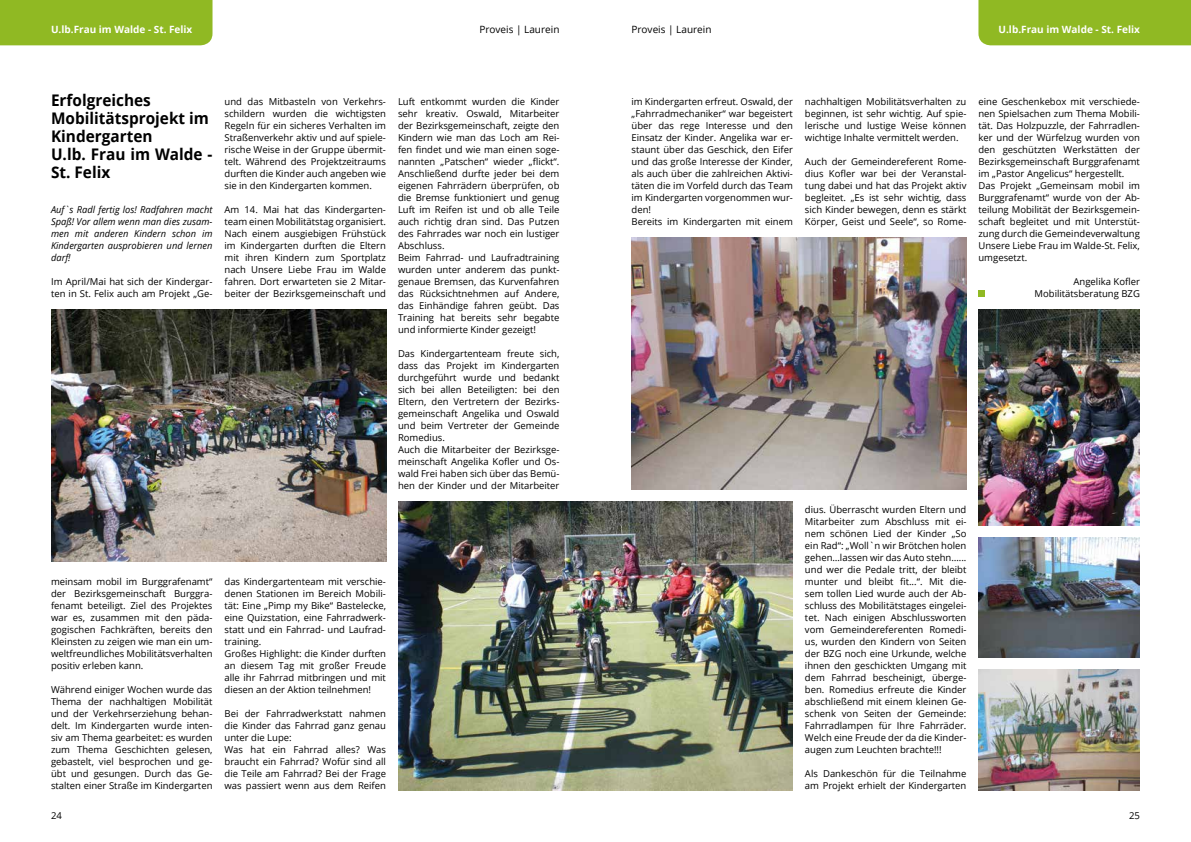
<style>
.page{position:relative;width:1191px;height:842px;background:#fff}
.page>*{position:absolute;margin:0;border:0;box-sizing:border-box;transform-origin:0 0}
.t1{font:700 16px/18px "Open Sans";color:#000;scale:.96 1}
.t2{font:700 10px "Open Sans";color:#fff}
.t3{font:10px "Open Sans";color:#000}
.t4{font:9.5px/12px "Open Sans";color:#000}
.t5{font:italic 9.5px/12px "Open Sans";color:#000;text-align:justify}
</style>
<div class="page">
<div style="left:0;top:0;width:212px;height:45px;background:#90b923"></div>
<div style="left:978px;top:0;width:213px;height:45px;background:#90b923"></div>
<div style="left:978px;top:291px;width:7px;height:6px;background:#90b923"></div>
<img style="left:51px;top:309px;width:335px;height:252px">
<img style="left:398px;top:501px;width:395px;height:289px">
<img style="left:631px;top:237px;width:335px;height:252px">
<img style="left:978px;top:309px;width:162px;height:216px">
<img style="left:978px;top:537px;width:162px;height:120px">
<img style="left:978px;top:669px;width:162px;height:121px">
<p class="t2" style="left:51px;top:22px;width:143px">U.lb.Frau im Walde - St. Felix</p>
<p class="t3" style="left:479px;top:22px;width:82px">Proveis | Laurein</p>
<p class="t3" style="left:631px;top:22px;width:82px">Proveis | Laurein</p>
<p class="t2" style="left:998px;top:22px;width:143px">U.lb.Frau im Walde - St. Felix</p>
<h1 class="t1" style="left:51px;top:91px;width:170px">Erfolgreiches<br>Mobilitätsprojekt im<br>Kindergarten<br>U.lb. Frau im Walde -<br>St. Felix</h1>
<p class="t5" style="left:51px;top:204px;width:163px">Auf`s Radl fertig los! Radfahren macht Spaß! Vor allem wenn man dies zusam&shy;men mit anderen Kindern schon im Kindergarten ausprobieren und lernen darf!</p>
<p class="t4" style="left:51px;top:276px;width:163px">Im April/Mai hat sich der Kindergar&shy;ten in St. Felix auch am Projekt „Ge-</p>
<p class="t4" style="left:224px;top:96px;width:163px;text-align:justify">und das Mitbasteln von Verkehrs&shy;schildern wurden die wichtigsten Regeln für ein sicheres Verhalten im Straßenverkehr aktiv und auf spiele&shy;rische Weise in der Gruppe übermit&shy;telt. Während des Projektzeitraums durften die Kinder auch angeben wie sie in den Kindergarten kommen.</p>
<p class="t4" style="left:224px;top:204px;width:163px;text-align:justify">Am 14. Mai hat das Kindergarten&shy;team einen Mobilitätstag organisiert.<br>Nach einem ausgiebigen Frühstück im Kindergarten durften die Eltern mit ihren Kindern zum Sportplatz nach Unsere Liebe Frau im Walde fahren. Dort erwarteten sie 2 Mitar&shy;beiter der Bezirksgemeinschaft und</p>
<p class="t4" style="left:398px;top:96px;width:163px">Luft entkommt wurden die Kinder sehr kreativ. Oswald, Mitarbeiter der Bezirksgemeinschaft, zeigte den Kindern wie man das Loch am Rei&shy;fen findet und wie man einen soge&shy;nannten „Patschen“ wieder „flickt“.<br>Anschließend durfte jeder bei dem eigenen Fahrrädern überprüfen, ob die Bremse funktioniert und genug Luft im Reifen ist und ob alle Teile auch richtig dran sind. Das Putzen des Fahrrades war noch ein lustiger Abschluss.<br>Beim Fahrrad- und Laufradtraining wurden unter anderem das punkt&shy;genaue Bremsen, das Kurvenfahren das Rücksichtnehmen auf Andere, das Einhändige fahren geübt. Das Training hat bereits sehr begabte und informierte Kinder gezeigt!</p>
<p class="t4" style="left:398px;top:348px;width:163px">Das Kindergartenteam freute sich, dass das Projekt im Kindergarten durchgeführt wurde und bedankt sich bei allen Beteiligten: bei den<br>Eltern, den Vertretern der Bezirks&shy;gemeinschaft Angelika und Oswald und beim Vertreter der Gemeinde<br>Romedius.<br>Auch die Mitarbeiter der Bezirksge&shy;meinschaft Angelika Kofler und Os&shy;wald Frei haben sich über das Bemü&shy;hen der Kinder und der Mitarbeiter</p>
<p class="t4" style="left:51px;top:576px;width:163px;text-align:justify">meinsam mobil im Burggrafenamt“ der Bezirksgemeinschaft Burggra&shy;fenamt beteiligt. Ziel des Projektes war es, zusammen mit den päda&shy;gogischen Fachkräften, bereits den Kleinsten zu zeigen wie man ein um&shy;weltfreundliches Mobilitätsverhalten positiv erleben kann.</p>
<p class="t4" style="left:51px;top:684px;width:163px;text-align:justify">Während einiger Wochen wurde das Thema der nachhaltigen Mobilität und der Verkehrserziehung behan&shy;delt. Im Kindergarten wurde inten&shy;siv am Thema gearbeitet: es wurden zum Thema Geschichten gelesen, gebastelt, viel besprochen und ge&shy;übt und gesungen. Durch das Ge&shy;stalten einer Straße im Kindergarten</p>
<p class="t4" style="left:224px;top:576px;width:163px">das Kindergartenteam mit verschie&shy;denen Stationen im Bereich Mobili&shy;tät: Eine „Pimp my Bike“ Bastelecke, eine Quizstation, eine Fahrradwerk&shy;statt und ein Fahrrad- und Laufrad&shy;training.<br>Großes Highlight: die Kinder durften an diesem Tag mit großer Freude alle ihr Fahrrad mitbringen und mit diesen an der Aktion teilnehmen!</p>
<p class="t4" style="left:224px;top:708px;width:163px">Bei der Fahrradwerkstatt nahmen die Kinder das Fahrrad ganz genau unter die Lupe:<br>Was hat ein Fahrrad alles? Was braucht ein Fahrrad? Wofür sind all die Teile am Fahrrad? Bei der Frage was passiert wenn aus dem Reifen</p>
<p class="t4" style="left:631px;top:96px;width:163px">im Kindergarten erfreut. Oswald, der „Fahrradmechaniker“ war begeistert über das rege Interesse und den<br>Einsatz der Kinder. Angelika war er&shy;staunt über das Geschick, den Eifer und das große Interesse der Kinder, als auch über die zahlreichen Aktivi&shy;täten die im Vorfeld durch das Team im Kindergarten vorgenommen wur&shy;den!<br>Bereits im Kindergarten mit einem</p>
<p class="t4" style="left:805px;top:96px;width:163px;text-align:justify">nachhaltigen Mobilitätsverhalten zu beginnen, ist sehr wichtig. Auf spie&shy;lerische und lustige Weise können wichtige Inhalte vermittelt werden.</p>
<p class="t4" style="left:805px;top:156px;width:163px;text-align:justify">Auch der Gemeindereferent Rome&shy;dius Kofler war bei der Veranstal&shy;tung dabei und hat das Projekt aktiv begleitet. „Es ist sehr wichtig, dass sich Kinder bewegen, denn es stärkt Körper, Geist und Seele“, so Rome-</p>
<p class="t4" style="left:978px;top:96px;width:163px">eine Geschenkebox mit verschiede&shy;nen Spielsachen zum Thema Mobili&shy;tät. Das Holzpuzzle, der Fahrradlen&shy;ker und der Würfelzug wurden von den geschützten Werkstätten der Bezirksgemeinschaft Burggrafenamt im „Pastor Angelicus“ hergestellt.<br>Das Projekt „Gemeinsam mobil im Burggrafenamt“ wurde von der Ab&shy;teilung Mobilität der Bezirksgemein&shy;schaft begleitet und mit Unterstüt&shy;zung durch die Gemeindeverwaltung Unsere Liebe Frau im Walde-St. Felix, umgesetzt.</p>
<p class="t4" style="left:1034px;top:276px;width:107px;text-align:right">Angelika Kofler<br>Mobilitätsberatung BZG</p>
<p class="t4" style="left:805px;top:504px;width:163px;text-align:justify">dius. Überrascht wurden Eltern und Mitarbeiter zum Abschluss mit ei&shy;nem schönen Lied der Kinder „So ein Rad“: „Woll`n wir Brötchen holen gehen…lassen wir das Auto stehn…... und wer die Pedale tritt, der bleibt munter und bleibt fit...“. Mit die&shy;sem tollen Lied wurde auch der Ab&shy;schluss des Mobilitätstages eingelei&shy;tet. Nach einigen Abschlussworten vom Gemeindereferenten Romedi&shy;us, wurden den Kindern von Seiten der BZG noch eine Urkunde, welche ihnen den geschickten Umgang mit dem Fahrrad bescheinigt, überge&shy;ben. Romedius erfreute die Kinder abschließend mit einem kleinen Ge&shy;schenk von Seiten der Gemeinde:<br>Fahrradlampen für Ihre Fahrräder.<br>Welch eine Freude der da die Kinder&shy;augen zum Leuchten brachte!!!</p>
<p class="t4" style="left:805px;top:768px;width:163px">Als Dankeschön für die Teilnahme am Projekt erhielt der Kindergarten</p>
<p class="t4" style="left:51px;top:810px;width:12px">24</p>
<p class="t4" style="left:1129px;top:810px;width:12px">25</p>
</div>
